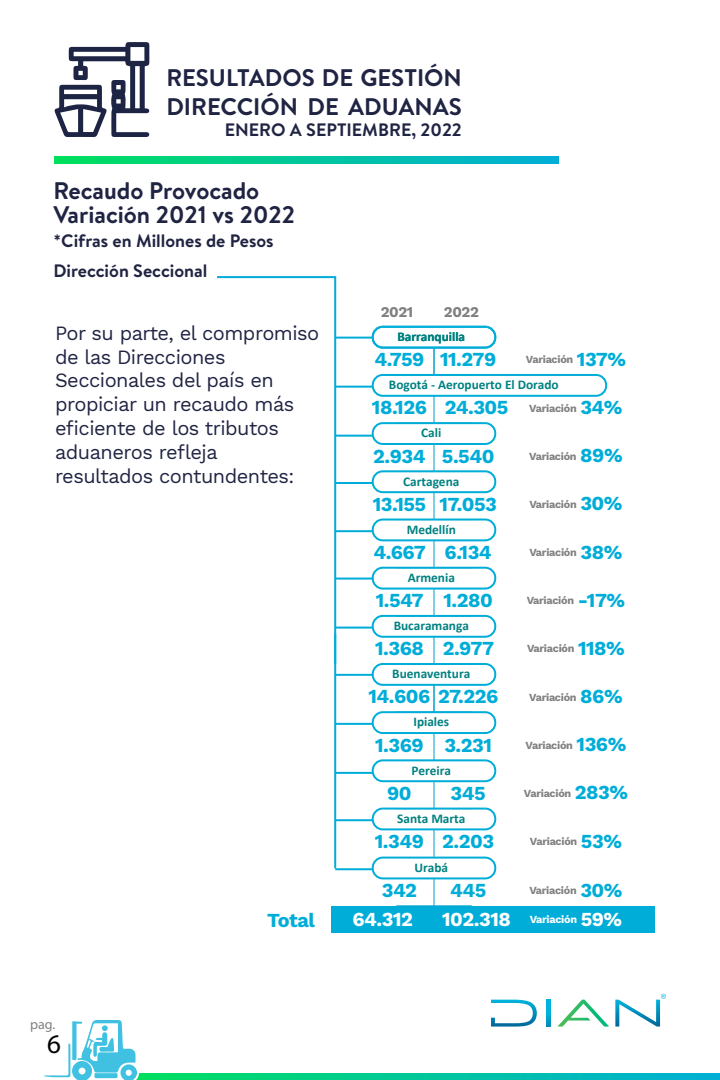
<style>
.page{position:relative;width:720px;height:1080px;background:#fff}
.page>*{position:absolute;margin:0;border:0;box-sizing:border-box;transform-origin:0 0}
.t1{font:27px "Myriad Pro";color:#000}
.t2{font:700 24px/24px "Brandon Text";color:#202443}
.t3{font:20px/23.9px "Work Sans";letter-spacing:-.025em;color:#202443}
.t4{font:700 19.9px "Work Sans";letter-spacing:-.025em;color:#00add8}
.t5{font:700 19.9px "Work Sans";letter-spacing:-.025em;color:#fff}
.t6{font:700 18px/30.6px "Brandon Text";color:#202443}
.t7{font:700 14.9px "Work Sans";letter-spacing:-.025em;color:rgb(0 0 0/.5)}
.t8{font:14px "Myriad Pro";color:rgb(0 0 0/.5)}
.t9{font:700 13.3px "Calibri";color:#008181}
.t10{font:700 10.8px "Work Sans";letter-spacing:-.025em;color:rgb(0 0 0/.5)}
.t11{font:700 10.8px "Work Sans";letter-spacing:-.025em;color:#fff}
.s1{font-size:19.9px;color:#00add8}
.s2{font-size:10.8px;color:rgb(0 0 0/.5)}
.s3{font-size:19.9px}
</style>
<div class="page">
<div style="left:331px;top:906px;width:323px;height:27px;background:#00add8"></div>
<div style="left:372px;top:663px;width:124px;height:23px;border:2px solid #00add8;border-radius:10px"></div>
<svg style="left:434px;top:684px;width:1px;height:27px"></svg>
<svg style="left:434px;top:734px;width:1px;height:25px"></svg>
<div style="left:372px;top:711px;width:124px;height:23px;border:2px solid #00add8;border-radius:10px"></div>
<svg style="left:434px;top:782px;width:1px;height:26px"></svg>
<div style="left:372px;top:759px;width:124px;height:23px;border:2px solid #00add8;border-radius:10px"></div>
<svg style="left:434px;top:830px;width:1px;height:27px"></svg>
<div style="left:372px;top:808px;width:124px;height:22px;border:2px solid #00add8;border-radius:10px"></div>
<svg style="left:434px;top:879px;width:1px;height:26px"></svg>
<hr style="left:396px;top:905px;width:76px;height:1px;background:#00a2cd">
<div style="left:372px;top:857px;width:124px;height:22px;border:2px solid #00add8;border-radius:10px"></div>
<hr style="left:334px;top:634px;width:2px;height:234px;background:#00add8">
<hr style="left:335px;top:674px;width:38px;height:2px;background:#00add8">
<hr style="left:335px;top:723px;width:38px;height:2px;background:#00add8">
<hr style="left:335px;top:772px;width:38px;height:2px;background:#00add8">
<hr style="left:335px;top:819px;width:38px;height:2px;background:#00add8">
<hr style="left:335px;top:868px;width:38px;height:2px;background:#00add8">
<svg style="left:434px;top:349px;width:1px;height:25px"></svg>
<div style="left:372px;top:326px;width:124px;height:23px;border:2px solid #00add8;border-radius:10px"></div>
<svg style="left:434px;top:397px;width:1px;height:25px"></svg>
<div style="left:372px;top:374px;width:235px;height:23px;border:2px solid #00add8;border-radius:10px"></div>
<svg style="left:434px;top:445px;width:1px;height:25px"></svg>
<div style="left:372px;top:422px;width:124px;height:23px;border:2px solid #00add8;border-radius:10px"></div>
<svg style="left:434px;top:493px;width:1px;height:26px"></svg>
<div style="left:372px;top:470px;width:124px;height:23px;border:2px solid #00add8;border-radius:10px"></div>
<svg style="left:434px;top:541px;width:1px;height:26px"></svg>
<div style="left:372px;top:519px;width:124px;height:22px;border:2px solid #00add8;border-radius:10px"></div>
<svg style="left:434px;top:590px;width:1px;height:25px"></svg>
<div style="left:372px;top:567px;width:124px;height:23px;border:2px solid #00add8;border-radius:10px"></div>
<svg style="left:434px;top:638px;width:1px;height:26px"></svg>
<div style="left:372px;top:615px;width:124px;height:23px;border:2px solid #00add8;border-radius:10px"></div>
<svg style="left:217px;top:276px;width:120px;height:390px"></svg>
<hr style="left:335px;top:337px;width:38px;height:2px;background:#00add8">
<hr style="left:335px;top:386px;width:38px;height:2px;background:#00add8">
<hr style="left:335px;top:435px;width:38px;height:2px;background:#00add8">
<hr style="left:335px;top:482px;width:38px;height:2px;background:#00add8">
<hr style="left:335px;top:530px;width:38px;height:2px;background:#00add8">
<hr style="left:335px;top:578px;width:38px;height:2px;background:#00add8">
<hr style="left:335px;top:627px;width:38px;height:2px;background:#00add8">
<svg style="left:54px;top:42px;width:95px;height:95px"></svg>
<svg style="left:55px;top:156px;width:504px;height:8px;background:#00c69a"></svg>
<svg style="left:44px;top:994px;width:676px;height:86px"></svg>
<p class="t2" style="left:166px;top:63px;width:297px;line-height:28.8px">RESULTADOS DE GESTIÓN<br>DIRECCIÓN DE ADUANAS</p>
<p class="t6" style="left:225px;top:114px;width:239px">ENERO A SEPTIEMBRE, 2022</p>
<p class="t2" style="left:54px;top:178px;width:243px">Recaudo Provocado<br>Variación 2021 vs 2022</p>
<p class="t6" style="left:54px;top:225px;width:222px">*Cifras en Millones de Pesos<br>Dirección Seccional</p>
<p class="t3" style="left:55px;top:322px;width:266px">Por su parte, el compromiso de las Direcciones<br>Seccionales del país en propiciar un recaudo más eficiente de los tributos aduaneros refleja resultados contundentes:</p>
<p class="t7" style="left:381px;top:300px;width:34px">2021</p>
<p class="t7" style="left:444px;top:300px;width:37px">2022</p>
<p class="t4" style="left:374px;top:344px;width:123px">4.759 11.279</p>
<p class="t9" style="left:398px;top:327px;width:69px">Barranquilla</p>
<p class="t10" style="left:526px;top:352px;width:102px">Variación <span class="s1">137%</span></p>
<p class="t4" style="left:372px;top:393px;width:252px">18.126 24.305 <span class="s2">Variación</span> 34%</p>
<p class="t9" style="left:389px;top:375px;width:171px">Bogotá - Aeropuerto El Dorado</p>
<p class="t9" style="left:421px;top:424px;width:22px">Cali</p>
<p class="t4" style="left:373px;top:441px;width:123px">2.934 5.540</p>
<p class="t10" style="left:529px;top:448px;width:95px">Variación <span class="s1">89%</span></p>
<p class="t9" style="left:403px;top:472px;width:58px">Cartagena</p>
<p class="t4" style="left:373px;top:489px;width:126px">13.155 17.053</p>
<p class="t10" style="left:529px;top:496px;width:95px">Variación <span class="s1">30%</span></p>
<p class="t9" style="left:407px;top:520px;width:51px">Medellín</p>
<p class="t4" style="left:373px;top:537px;width:120px">4.667 6.134</p>
<p class="t10" style="left:530px;top:544px;width:94px">Variación <span class="s1">38%</span></p>
<p class="t9" style="left:408px;top:568px;width:49px">Armenia</p>
<p class="t4" style="left:376px;top:585px;width:119px">1.547 1.280</p>
<p class="t10" style="left:527px;top:592px;width:100px">Variación <span class="s1">-17%</span></p>
<p class="t9" style="left:394px;top:616px;width:77px">Bucaramanga</p>
<p class="t4" style="left:375px;top:633px;width:121px">1.368 2.977</p>
<p class="t10" style="left:527px;top:641px;width:99px">Variación <span class="s1">118%</span></p>
<p class="t9" style="left:392px;top:664px;width:80px">Buenaventura</p>
<p class="t4" style="left:369px;top:682px;width:131px">14.606 27.226</p>
<p class="t9" style="left:413px;top:713px;width:37px">Ipiales</p>
<p class="t10" style="left:529px;top:689px;width:95px">Variación <span class="s1">86%</span></p>
<p class="t4" style="left:375px;top:730px;width:118px">1.369 3.231</p>
<p class="t10" style="left:526px;top:737px;width:102px">Variación <span class="s1">136%</span></p>
<p class="t9" style="left:411px;top:761px;width:41px">Pereira</p>
<p class="t4" style="left:387px;top:778px;width:26px">90</p>
<p class="t4" style="left:451px;top:778px;width:37px">345</p>
<p class="t10" style="left:524px;top:785px;width:106px">Variación <span class="s1">283%</span></p>
<p class="t9" style="left:397px;top:809px;width:70px">Santa Marta</p>
<p class="t4" style="left:375px;top:826px;width:121px">1.349 2.203</p>
<p class="t10" style="left:530px;top:833px;width:94px">Variación <span class="s1">53%</span></p>
<p class="t9" style="left:415px;top:858px;width:35px">Urabá</p>
<p class="t4" style="left:382px;top:875px;width:37px">342</p>
<p class="t4" style="left:450px;top:875px;width:38px">445</p>
<p class="t10" style="left:529px;top:882px;width:95px">Variación <span class="s1">30%</span></p>
<p class="t8" style="left:30px;top:1015px;width:27px">pag.</p>
<h1 class="t1" style="left:47px;top:1027px;width:15px">6</h1>
<p class="t4" style="left:267px;top:905px;width:49px">Total</p>
<p class="t5" style="left:353px;top:904px;width:62px">64.312</p>
<p class="t5" style="left:442px;top:904px;width:70px">102.318</p>
<p class="t11" style="left:530px;top:911px;width:94px">Variación <span class="s3">59%</span></p>
</div>
